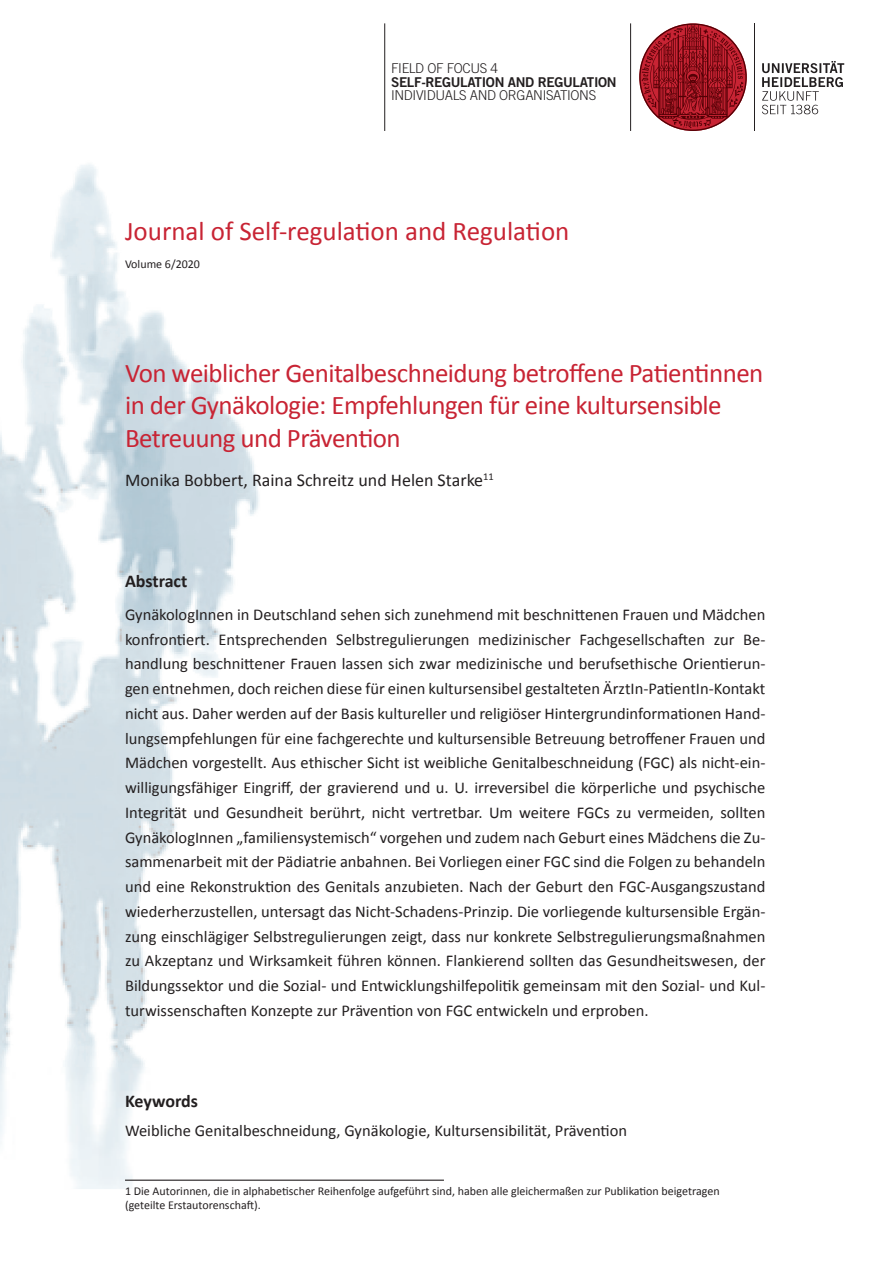
<style>
.page{position:relative;width:893px;height:1263px;background:#fff}
.page>*{position:absolute;margin:0;border:0;box-sizing:border-box;transform-origin:0 0}
.t1{font:27px/32.4px "Calibri";letter-spacing:-.02em;color:#c82434}
.t2{font:27px "Calibri";color:#c82434}
.t3{font:18px "Calibri";color:#231f20}
.t4{font:700 18px "Calibri";letter-spacing:-.005em;color:#231f20}
.t5{font:16.5px/24.8px "Calibri";color:#231f20;text-align:justify}
.t6{font:300 13.5px "Trade Gothic LT Std";letter-spacing:-.025em;color:#231f20}
.t7{font:13.5px "Trade Gothic LT Std Bd 2";letter-spacing:-.025em;color:#231f20}
.t8{font:12px/14.4px "Calibri";color:#231f20}
</style>
<div class="page">
<img style="left:0;top:162px;width:260px;height:904px">
<hr style="left:630px;top:23px;width:1px;height:108px;background:#231f20">
<hr style="left:384px;top:23px;width:1px;height:108px;background:#231f20">
<hr style="left:754px;top:23px;width:1px;height:108px;background:#231f20">
<svg style="left:762px;top:61px;width:82px;height:53px"></svg>
<svg style="left:639px;top:23px;width:108px;height:108px"></svg>
<hr style="left:125px;top:1179px;width:319px;height:2px;background:#231f20">
<p class="t6" style="left:391px;top:60px;width:109px">FIELD OF FOCUS 4</p>
<p class="t7" style="left:391px;top:74px;width:227px">SELF-REGULATION AND REGULATION</p>
<p class="t6" style="left:391px;top:87px;width:207px">INDIVIDUALS AND ORGANISATIONS</p>
<h1 class="t2" style="left:125px;top:214px;width:446px">Journal of Self-regulation and Regulation</h1>
<p class="t8" style="left:125px;top:256px;width:77px">Volume 6/2020</p>
<h1 class="t1" style="left:125px;top:357px;width:640px">Von weiblicher Genitalbeschneidung betroffene Patientinnen in der Gynäkologie: Empfehlungen für eine kultursensible<br>Betreuung und Prävention</h1>
<p class="t3" style="left:125px;top:469px;width:370px">Monika Bobbert, Raina Schreitz und Helen Starke<sup>11</sup></p>
<p class="t4" style="left:125px;top:569px;width:64px">Abstract</p>
<p class="t5" style="left:125px;top:602px;width:642px">GynäkologInnen in Deutschland sehen sich zunehmend mit beschnittenen Frauen und Mädchen konfrontiert. Entsprechenden Selbstregulierungen medizinischer Fachgesellschaften zur Be&shy;handlung beschnittener Frauen lassen sich zwar medizinische und berufsethische Orientierun&shy;gen entnehmen, doch reichen diese für einen kultursensibel gestalteten ÄrztIn-PatientIn-Kontakt nicht aus. Daher werden auf der Basis kultureller und religiöser Hintergrundinformationen Hand&shy;lungsempfehlungen für eine fachgerechte und kultursensible Betreuung betroffener Frauen und Mädchen vorgestellt. Aus ethischer Sicht ist weibliche Genitalbeschneidung (FGC) als nicht-ein&shy;willigungsfähiger Eingriff, der gravierend und u. U. irreversibel die körperliche und psychische Integrität und Gesundheit berührt, nicht vertretbar. Um weitere FGCs zu vermeiden, sollten GynäkologInnen „familiensystemisch“ vorgehen und zudem nach Geburt eines Mädchens die Zu&shy;sammenarbeit mit der Pädiatrie anbahnen. Bei Vorliegen einer FGC sind die Folgen zu behandeln und eine Rekonstruktion des Genitals anzubieten. Nach der Geburt den FGC-Ausgangszustand wiederherzustellen, untersagt das Nicht-Schadens-Prinzip. Die vorliegende kultursensible Ergän&shy;zung einschlägiger Selbstregulierungen zeigt, dass nur konkrete Selbstregulierungsmaßnahmen zu Akzeptanz und Wirksamkeit führen können. Flankierend sollten das Gesundheitswesen, der Bildungssektor und die Sozial- und Entwicklungshilfepolitik gemeinsam mit den Sozial- und Kul&shy;turwissenschaften Konzepte zur Prävention von FGC entwickeln und erproben.</p>
<p class="t4" style="left:125px;top:1090px;width:75px">Keywords</p>
<p class="t5" style="left:125px;top:1118px;width:504px">Weibliche Genitalbeschneidung, Gynäkologie, Kultursensibilität, Prävention</p>
<p class="t8" style="left:125px;top:1183px;width:596px">1 Die Autorinnen, die in alphabetischer Reihenfolge aufgeführt sind, haben alle gleichermaßen zur Publikation beigetragen (geteilte Erstautorenschaft).</p>
</div>
